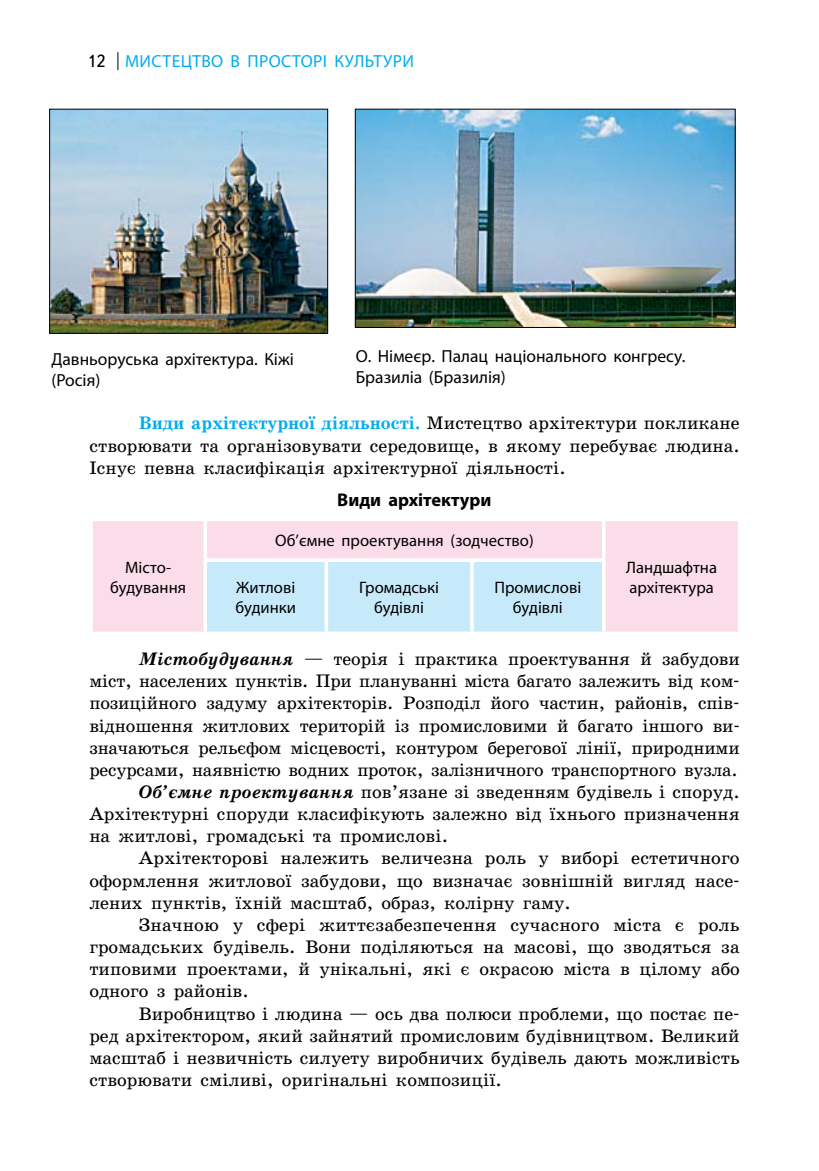
<style>
.page{position:relative;width:819px;height:1171px;background:#fff}
.page>*{position:absolute;margin:0;border:0;box-sizing:border-box;transform-origin:0 0}
.t1{font:18.38px/22.2px "School Book C";color:#000;text-align:justify}
.t2{font:700 18.38px "Myriad Pro";color:#000}
.t3{font:17.5px/21px "Myriad Pro";color:#000}
.t4{font:17.5px "Myriad Pro";color:#00adef}
.t5{font:16.62px/20.1px "Myriad Pro";color:#000;text-align:center}
.s1{font-family:"Text Book C";color:#000}
.s2{font-weight:700;color:#00adef}
.s3{font-weight:700;font-style:italic}
</style>
<div class="page">
<svg style="left:117px;top:52px;width:1px;height:18px"></svg>
<div style="left:93px;top:521px;width:644px;height:110px;background:#fbddea"></div>
<div style="left:207px;top:562px;width:395px;height:69px;background:#c7eafb"></div>
<svg style="left:737px;top:521px;width:1px;height:39px"></svg>
<svg style="left:737px;top:560px;width:1px;height:71px"></svg>
<svg style="left:92px;top:631px;width:112px;height:1px"></svg>
<svg style="left:205px;top:631px;width:121px;height:1px"></svg>
<svg style="left:326px;top:631px;width:146px;height:2px"></svg>
<svg style="left:472px;top:631px;width:131px;height:1px"></svg>
<svg style="left:603px;top:631px;width:135px;height:1px"></svg>
<svg style="left:203px;top:521px;width:4px;height:37px"></svg>
<hr style="left:602px;top:521px;width:3px;height:37px;background:#fff">
<hr style="left:203px;top:558px;width:123px;height:4px;background:#fff">
<svg style="left:203px;top:562px;width:4px;height:69px"></svg>
<hr style="left:326px;top:558px;width:146px;height:4px;background:#fff">
<svg style="left:324px;top:562px;width:4px;height:69px"></svg>
<svg style="left:472px;top:558px;width:133px;height:4px"></svg>
<hr style="left:470px;top:562px;width:3px;height:69px;background:#fff">
<hr style="left:602px;top:562px;width:3px;height:69px;background:#fff">
<img style="left:357px;top:111px;width:376px;height:215px">
<div style="left:355px;top:109px;width:380px;height:219px;border:1px solid #000"></div>
<img style="left:51px;top:111px;width:275px;height:221px">
<div style="left:49px;top:109px;width:279px;height:225px;border:1px solid #000"></div>
<p class="t4" style="left:87px;top:51px;width:76px"><span class="s1">12</span> Митстецтво</p>
<p class="t4" style="left:231px;top:51px;width:50px">в проосто</p>
<p class="t4" style="left:313px;top:51px;width:102px">рі культури</p>
<p class="t3" style="left:51px;top:349px;width:244px">Давньоруська архітектура. Кіжі (Росія)</p>
<p class="t3" style="left:356px;top:345px;width:331px">О. Німеєр. Палац національного конгресу.<br>Бразиліа (Бразилія)</p>
<p class="t1" style="left:89px;top:412px;width:652px;text-indent:50px"><span class="s2">Види архітектурної діяльності.</span> Мистецтво архітектури покликане створювати та організовувати середовище, в якому перебуває людина.<br>Існує певна класифікація архітектурної діяльності.</p>
<p class="t2" style="left:337px;top:487px;width:156px">Види архітектури</p>
<p class="t5" style="left:275px;top:530px;width:260px">Об’ємне проектування (зодчество)</p>
<p class="t5" style="left:626px;top:557px;width:92px">Ландшафтна</p>
<p class="t5" style="left:110px;top:557px;width:77px">Місто&shy;будування</p>
<p class="t5" style="left:236px;top:577px;width:61px">Житлові</p>
<p class="t5" style="left:629px;top:577px;width:86px">архітектура</p>
<p class="t5" style="left:235px;top:597px;width:62px">будинки</p>
<p class="t5" style="left:359px;top:577px;width:81px">Громадські будівлі</p>
<p class="t5" style="left:494px;top:577px;width:88px">Промислові будівлі</p>
<p class="t1" style="left:139px;top:648px;width:602px"><span class="s3">Містобудування</span> — теорія і практика проектування й забудови</p>
<p class="t1" style="left:89px;top:670px;width:651px">міст, населених пунктів. При плануванні міста багато залежить від ком-</p>
<p class="t1" style="left:89px;top:692px;width:640px">позиційного задуму архітекторів. Розподіл його частин, районів, спів--</p>
<p class="t1" style="left:89px;top:714px;width:652px">відношення житлових територій із промисловими й багато іншого ви-</p>
<p class="t1" style="left:89px;top:736px;width:651px">значаються рельєфом місцевості, контуром берегової лінії, природними</p>
<p class="t1" style="left:89px;top:759px;width:650px">ресурсами, наявністю водних проток, залізничного транспортного вузла.</p>
<p class="t1" style="left:139px;top:781px;width:602px"><span class="s3">Об’ємне проектування</span> пов’язане зі зведенням будівель і споруд.</p>
<p class="t1" style="left:89px;top:803px;width:652px">Архітектурні споруди класифікують залежно від їхнього призначення</p>
<p class="t1" style="left:89px;top:825px;width:360px">на житлові, громадські та промислові.</p>
<p class="t1" style="left:139px;top:847px;width:602px">Архітекторові належить величезна роль у виборі естетичного</p>
<p class="t1" style="left:89px;top:869px;width:651px">оформлення житлової забудови, що визначає зовнішній вигляд насе-</p>
<p class="t1" style="left:89px;top:891px;width:483px">лених пунктів, їхній масштаб, образ, колірну гаму.</p>
<p class="t1" style="left:139px;top:914px;width:602px">Значною у сфері життєзабезпечення сучасного міста є роль</p>
<p class="t1" style="left:89px;top:936px;width:651px">громадських будівель. Вони поділяються на масові, що зводяться за</p>
<p class="t1" style="left:89px;top:958px;width:652px">типовими проектами, й унікальні, які є окрасою міста в цілому або</p>
<p class="t1" style="left:89px;top:980px;width:161px">одного з районів.</p>
<p class="t1" style="left:139px;top:1002px;width:602px">Виробництво і людина — ось два полюси проблеми, що постає пе-</p>
<p class="t1" style="left:89px;top:1024px;width:651px">ред архітектором, який зайнятий промисловим будівництвом. Великий</p>
<p class="t1" style="left:89px;top:1046px;width:652px">масштаб і незвичність силуету виробничих будівель дають можливість</p>
<p class="t1" style="left:89px;top:1069px;width:414px">створювати сміливі, оригінальні композиції.</p>
</div>
